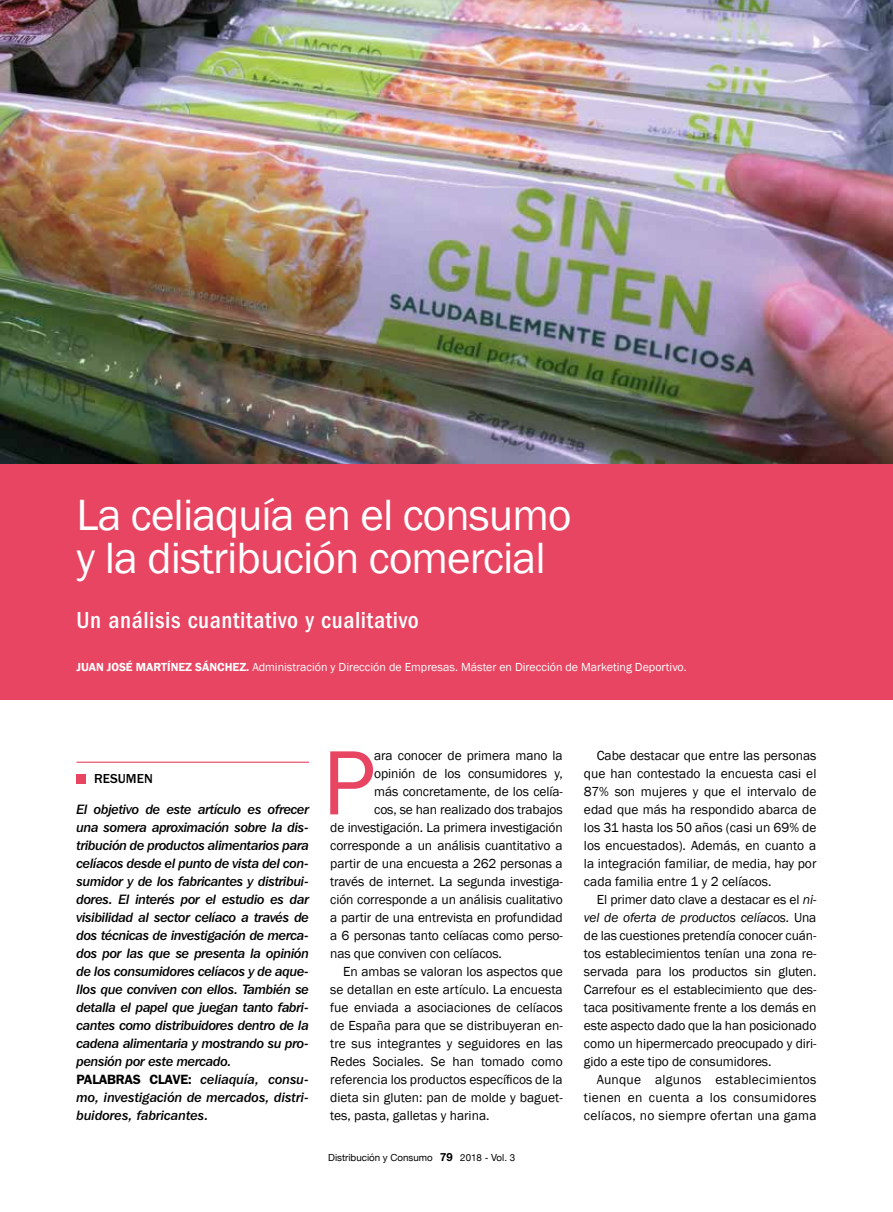
<style>
.page{position:relative;width:893px;height:1212px;background:#fff}
.page>*{position:absolute;margin:0;border:0;box-sizing:border-box;transform-origin:0 0}
.t1{font:94.5px "Franklin Gothic";color:#e74562}
.t2{font:45px/43.5px "Franklin Gothic";letter-spacing:-.02em;color:#fff}
.t3{font:500 condensed 24px "Franklin Gothic LT";letter-spacing:.025em;color:#fff}
.t4{font:13.5px/18px "Franklin Gothic";letter-spacing:-.01em;color:#000;text-align:justify}
.t5{font:13.5px/18px "Franklin Gothic IT Cby BT Med Ital";letter-spacing:-.02em;color:#000}
.t6{font:500 13.5px "Franklin Gothic LT";color:#000}
.t7{font:12px "Franklin Gothic";color:#fff}
.t8{font:9.75px "Helvetica Neue";color:#000}
.s1{font-weight:600}
.s2{font-family:"Franklin Gothic LT";font-weight:600}
.s3{font-weight:700;font-size:11.25px}
.s4{font-style:italic}
</style>
<div class="page">
<img style="left:0;top:0;width:893px;height:465px">
<hr style="left:77px;top:762px;width:232px;height:1px;background:#e74562">
<div style="left:0;top:465px;width:893px;height:235px;background:#e74562"></div>
<div style="left:77px;top:774px;width:9px;height:9px;background:#e74562"></div>
<h2 class="t2" style="left:77px;top:494px;width:496px">La celiaquía en el consumo y la distribución comercial</h2>
<h3 class="t3" style="left:77px;top:606px;width:344px">Un análisis cuantitativo y cualitativo</h3>
<p class="t7" style="left:77px;top:660px;width:612px"><span class="s1">JUAN JOSÉ MARTÍNEZ SÁNCHEZ.</span> Administración y Dirección de Empresas. Máster en Dirección de Marketing Deportivo.</p>
<p class="t6" style="left:94px;top:771px;width:60px">RESUMEN</p>
<p class="t5" style="left:77px;top:800px;width:234px">El objetivo de este artículo es ofrecer una somera aproximación sobre la dis&shy;tribución de productos alimentarios para celíacos desde el punto de vista del con&shy;sumidor y de los fabricantes y distribui&shy;dores. El interés por el estudio es dar visibilidad al sector celíaco a través de dos técnicas de investigación de merca&shy;dos por las que se presenta la opinión de los consumidores celíacos y de aque&shy;llos que conviven con ellos. También se detalla el papel que juegan tanto fabri&shy;cantes como distribuidores dentro de la cadena alimentaria y mostrando su pro&shy;pensión por este mercado.<br><span class="s2">PALABRAS CLAVE:</span> celiaquía, consu&shy;mo, investigación de mercados, distri&shy;buidores, fabricantes.</p>
<h1 class="t1" style="left:322px;top:724px;width:54px">P</h1>
<p class="t4" style="left:374px;top:747px;width:190px">ara conocer de primera mano la</p>
<p class="t4" style="left:374px;top:765px;width:190px">opinión de los consumidores y,</p>
<p class="t4" style="left:374px;top:783px;width:190px">más concretamente, de los celía-</p>
<p class="t4" style="left:374px;top:801px;width:190px">cos, se han realizado dos trabajos</p>
<p class="t4" style="left:330px;top:819px;width:234px">de investigación. La primera investigación</p>
<p class="t4" style="left:330px;top:837px;width:234px">corresponde a un análisis cuantitativo a</p>
<p class="t4" style="left:330px;top:855px;width:234px">partir de una encuesta a 262 personas a</p>
<p class="t4" style="left:330px;top:873px;width:234px">través de internet. La segunda investiga-</p>
<p class="t4" style="left:330px;top:891px;width:234px">ción corresponde a un análisis cualitativo</p>
<p class="t4" style="left:330px;top:909px;width:234px">a partir de una entrevista en profundidad</p>
<p class="t4" style="left:330px;top:927px;width:234px">a 6 personas tanto celíacas como perso-</p>
<p class="t4" style="left:330px;top:945px;width:173px">nas que conviven con celíacos.</p>
<p class="t4" style="left:343px;top:963px;width:221px">En ambas se valoran los aspectos que</p>
<p class="t4" style="left:330px;top:981px;width:234px">se detallan en este artículo. La encuesta</p>
<p class="t4" style="left:330px;top:999px;width:234px">fue enviada a asociaciones de celíacos</p>
<p class="t4" style="left:330px;top:1017px;width:234px">de España para que se distribuyeran en-</p>
<p class="t4" style="left:330px;top:1035px;width:234px">tre sus integrantes y seguidores en las</p>
<p class="t4" style="left:330px;top:1053px;width:234px">Redes Sociales. Se han tomado como</p>
<p class="t4" style="left:330px;top:1071px;width:234px">referencia los productos específicos de la</p>
<p class="t4" style="left:330px;top:1089px;width:234px">dieta sin gluten: pan de molde y baguet-</p>
<p class="t4" style="left:330px;top:1107px;width:161px">tes, pasta, galletas y harina.</p>
<p class="t8" style="left:328px;top:1150px;width:188px">Distribución y Consumo <span class="s3">79</span> 2018 - Vol. 3</p>
<p class="t4" style="left:584px;top:747px;width:234px;text-indent:13px">Cabe destacar que entre las personas que han contestado la encuesta casi el 87% son mujeres y que el intervalo de edad que más ha respondido abarca de los 31 hasta los 50 años (casi un 69% de los encuestados). Además, en cuanto a la integración familiar, de media, hay por cada familia entre 1 y 2 celíacos.</p>
<p class="t4" style="left:584px;top:891px;width:234px;text-indent:13px">El primer dato clave a destacar es el <span class="s4">ni&shy;vel de oferta de productos celíacos.</span> Una de las cuestiones pretendía conocer cuán&shy;tos establecimientos tenían una zona re&shy;servada para los productos sin gluten.<br>Carrefour es el establecimiento que des&shy;taca positivamente frente a los demás en este aspecto dado que la han posicionado como un hipermercado preocupado y diri&shy;gido a este tipo de consumidores.</p>
<p class="t4" style="left:584px;top:1071px;width:234px;text-indent:13px">Aunque algunos establecimientos tienen en cuenta a los consumidores celíacos, no siempre ofertan una gama</p>
</div>
